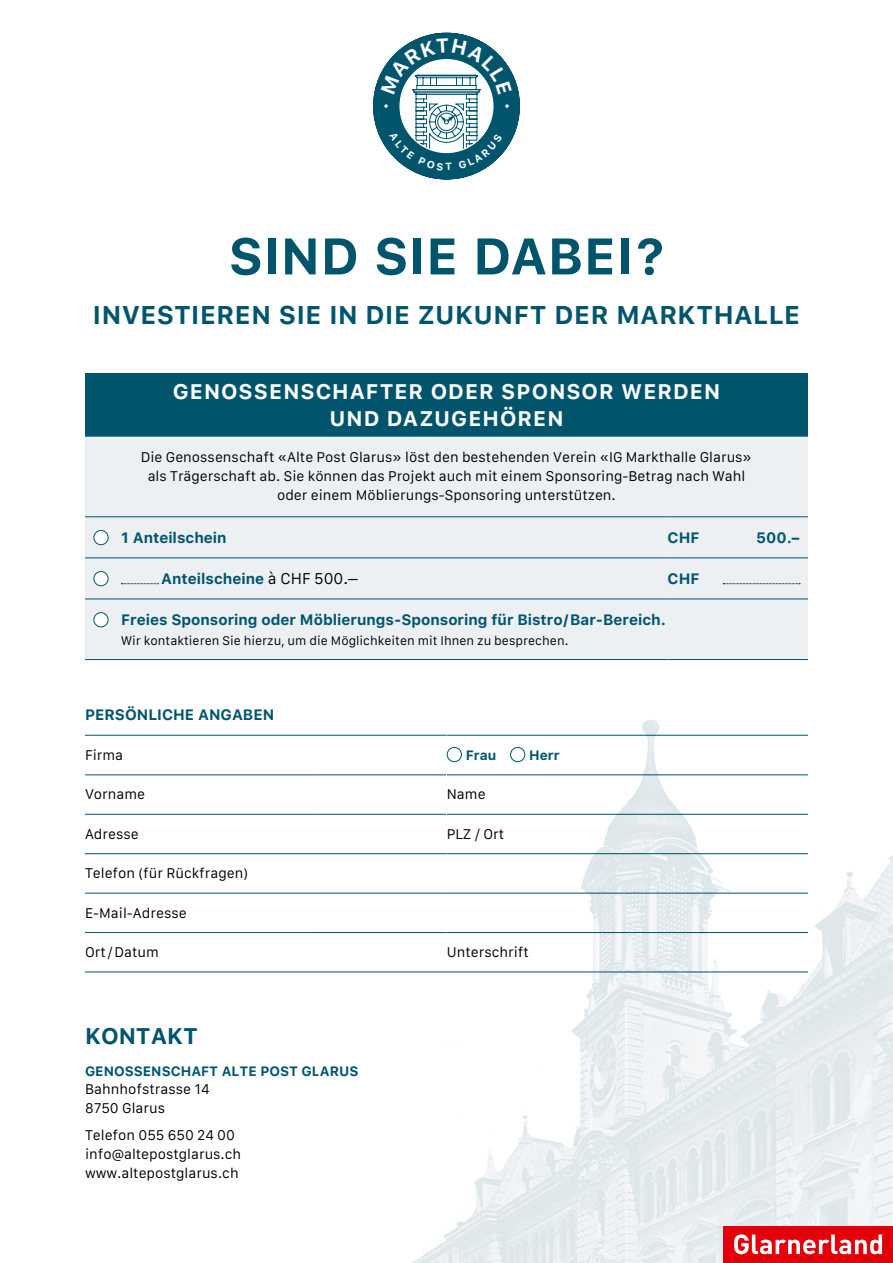
<style>
.page{position:relative;width:893px;height:1263px;background:#fff}
.page>*{position:absolute;margin:0;border:0;box-sizing:border-box;transform-origin:0 0}
.t1{font:700 51px "Galvji";letter-spacing:.015em;color:#00556d}
.t2{font:700 25.5px "Galvji";letter-spacing:.025em;color:#00556d}
.t3{font:700 22.5px "Galvji";color:#00556d}
.t4{font:700 21px/27px "Galvji";letter-spacing:.05em;color:#fff;text-align:center}
.t5{font:700 15px "Galvji";color:#00556d}
.t6{font:13.5px/18.8px "Galvji";color:#000}
.t7{font:700 13.5px "Galvji";color:#00556d}
.t8{font:12px "Galvji";color:#000}
.s1{font-weight:400;color:#000}
</style>
<div class="page">
<div style="left:85px;top:373px;width:723px;height:64px;background:#00556d"></div>
<div style="left:85px;top:437px;width:723px;height:222px;background:#edf0f3"></div>
<hr style="left:85px;top:516px;width:583px;height:1px;background:#00556d">
<hr style="left:85px;top:557px;width:583px;height:1px;background:#00556d">
<hr style="left:668px;top:516px;width:140px;height:1px;background:#00556d">
<hr style="left:668px;top:557px;width:140px;height:1px;background:#00556d">
<hr style="left:85px;top:599px;width:583px;height:1px;background:#00556d">
<hr style="left:85px;top:659px;width:583px;height:1px;background:#00556d">
<hr style="left:668px;top:599px;width:140px;height:1px;background:#00556d">
<div style="left:94px;top:530px;width:14px;height:15px;background:#fff;border-radius:50%"></div>
<div style="left:94px;top:530px;width:14px;height:15px;border:1px solid #00556d;border-radius:50%"></div>
<div style="left:94px;top:571px;width:14px;height:15px;background:#fff;border-radius:50%"></div>
<div style="left:94px;top:571px;width:14px;height:15px;border:1px solid #00556d;border-radius:50%"></div>
<svg style="left:122px;top:583px;width:36px;height:1px"></svg>
<svg style="left:723px;top:583px;width:77px;height:1px"></svg>
<div style="left:94px;top:613px;width:14px;height:14px;background:#fff;border-radius:50%"></div>
<div style="left:94px;top:612px;width:14px;height:15px;border:1px solid #00556d;border-radius:50%"></div>
<hr style="left:85px;top:735px;width:361px;height:1px;background:#00556d">
<hr style="left:85px;top:774px;width:361px;height:1px;background:#00556d">
<hr style="left:85px;top:814px;width:361px;height:1px;background:#00556d">
<hr style="left:85px;top:853px;width:361px;height:1px;background:#00556d">
<hr style="left:85px;top:893px;width:361px;height:1px;background:#00556d">
<hr style="left:85px;top:932px;width:361px;height:1px;background:#00556d">
<hr style="left:85px;top:972px;width:361px;height:1px;background:#00556d">
<img style="left:319px;top:646px;width:574px;height:617px">
<div style="left:724px;top:1226px;width:169px;height:37px;background:#e3000b"></div>
<svg style="left:734px;top:1234px;width:148px;height:20px"></svg>
<svg style="left:373px;top:32px;width:147px;height:148px"></svg>
<h1 class="t1" style="left:229px;top:226px;width:437px">SIND SIE DABEI?</h1>
<h2 class="t2" style="left:93px;top:300px;width:709px">INVESTIEREN SIE IN DIE ZUKUNFT DER MARKTHALLE</h2>
<h3 class="t4" style="left:173px;top:378px;width:549px">GENOSSENSCHAFTER ODER SPONSOR WERDEN<br>UND DAZUGEHÖREN</h3>
<p class="t6" style="left:141px;top:448px;width:613px;text-align:center">Die Genossenschaft «Alte Post Glarus» löst den bestehenden Verein «IG Markthalle Glarus» als Trägerschaft ab. Sie können das Projekt auch mit einem Sponsoring-Betrag nach Wahl oder einem Möblierungs-Sponsoring unterstützen.</p>
<p class="t5" style="left:121px;top:529px;width:107px">1 Anteilschein</p>
<p class="t5" style="left:668px;top:529px;width:33px">CHF</p>
<p class="t5" style="left:756px;top:529px;width:45px">500.–</p>
<p class="t5" style="left:161px;top:570px;width:198px">Anteilscheine <span class="s1">à CHF 500.–</span></p>
<p class="t5" style="left:668px;top:570px;width:33px">CHF</p>
<p class="t5" style="left:121px;top:611px;width:546px">Freies Sponsoring oder Möblierungs-Sponsoring für Bistro/Bar-Bereich.</p>
<p class="t8" style="left:121px;top:633px;width:449px">Wir kontaktieren Sie hierzu, um die Möglichkeiten mit Ihnen zu besprechen.</p>
<p class="t5" style="left:85px;top:706px;width:191px">PERSÖNLICHE ANGABEN</p>
<p class="t6" style="left:85px;top:746px;width:40px">Firma</p>
<p class="t7" style="left:466px;top:747px;width:32px">Frau</p>
<p class="t7" style="left:529px;top:747px;width:32px">Herr</p>
<p class="t6" style="left:85px;top:785px;width:62px">Vorname</p>
<p class="t6" style="left:447px;top:785px;width:40px">Name</p>
<p class="t6" style="left:85px;top:825px;width:55px">Adresse</p>
<p class="t6" style="left:447px;top:825px;width:59px">PLZ / Ort</p>
<p class="t6" style="left:85px;top:864px;width:165px">Telefon (für Rückfragen)</p>
<p class="t6" style="left:85px;top:904px;width:103px">E-Mail-Adresse</p>
<p class="t6" style="left:85px;top:943px;width:75px">Ort /Datum</p>
<p class="t6" style="left:447px;top:943px;width:84px">Unterschrift</p>
<h3 class="t3" style="left:85px;top:1023px;width:115px">KONTAKT</h3>
<p class="t7" style="left:85px;top:1063px;width:275px">GENOSSENSCHAFT ALTE POST GLARUS</p>
<p class="t6" style="left:85px;top:1080px;width:126px">Bahnhofstrasse 14<br>8750 Glarus</p>
<p class="t6" style="left:85px;top:1126px;width:158px">Telefon 055 650 24 00 info@altepostglarus.ch www.altepostglarus.ch</p>
</div>
